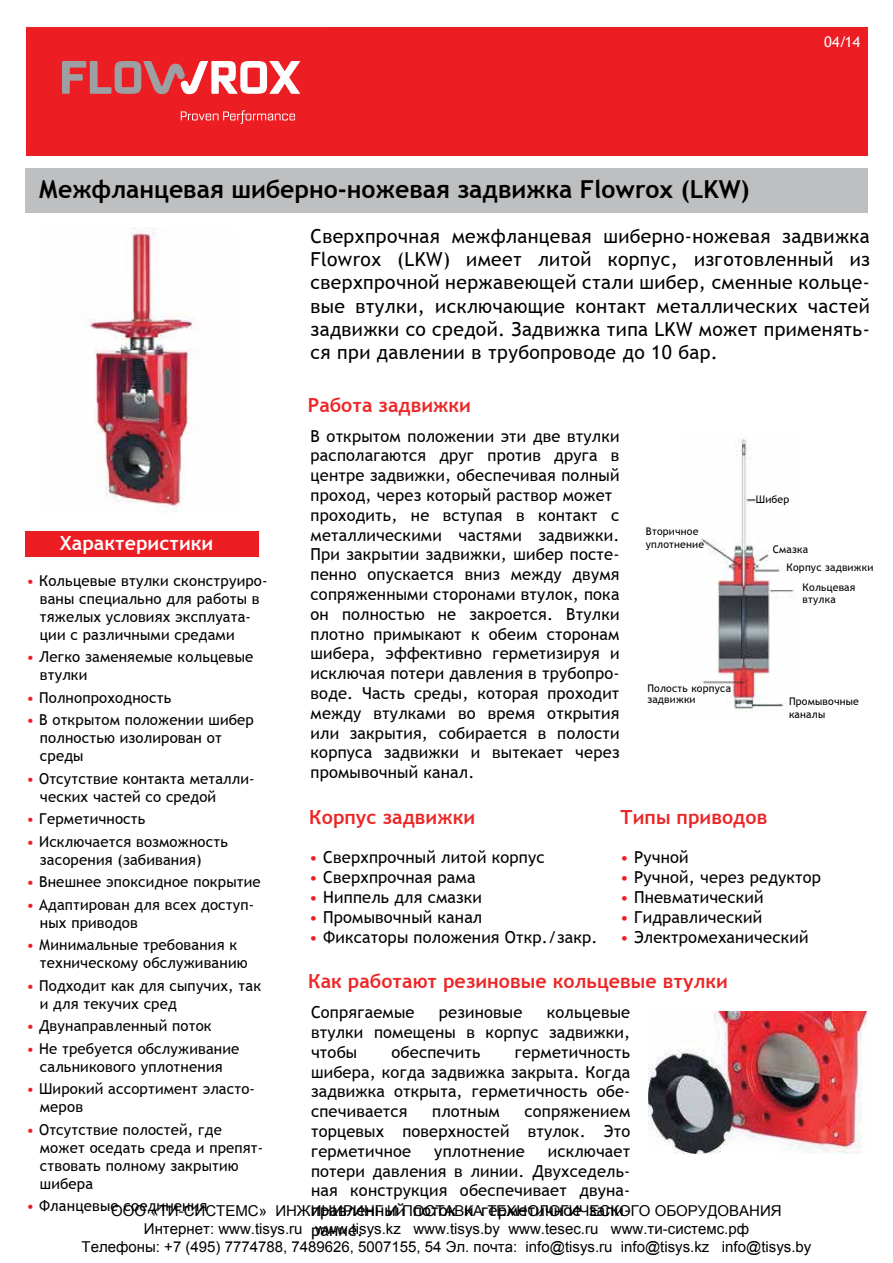
<style>
.page{position:relative;width:893px;height:1263px;background:#fff}
.page>*{position:absolute;margin:0;border:0;box-sizing:border-box;transform-origin:0 0}
.t1{font:700 24.75px "Trebuchet MS";color:#000}
.t2{font:700 20.85px "Trebuchet MS";color:#fff}
.t3{font:700 19.5px "Trebuchet MS";letter-spacing:.005em;color:#ec2627}
.t4{font:700 19.5px "Trebuchet MS";letter-spacing:.005em;color:#fff}
.t5{font:19.35px/23.1px "Trebuchet MS";letter-spacing:.02em;color:#000;text-align:justify}
.t6{font:16.5px/19.8px "Trebuchet MS";letter-spacing:.01em;color:#000;text-align:justify}
.t7{font:15px/18px "Trebuchet MS";letter-spacing:.01em;color:#000}
.t8{font:15px/18px "Arial";color:#000;text-align:center}
.t9{font:14.85px "Trebuchet MS";color:#fff}
.t10{font:10.5px/12.6px "Trebuchet MS";letter-spacing:.02em;color:#000}
.s1{color:#ed1d24}
</style>
<div class="page">
<img style="left:649px;top:1012px;width:217px;height:141px">
<div style="left:26px;top:27px;width:841px;height:128px;background:#ed1d24"></div>
<img style="left:26px;top:27px;width:296px;height:94px">
<svg style="left:62px;top:61px;width:238px;height:33px"></svg>
<svg style="left:181px;top:110px;width:114px;height:14px"></svg>
<div style="left:25px;top:169px;width:842px;height:44px;background:#bdbfc1"></div>
<img style="left:88px;top:227px;width:105px;height:285px">
<img style="left:700px;top:439px;width:94px;height:272px">
<div style="left:26px;top:531px;width:233px;height:25px;background:#ed1d24"></div>
<h1 class="t1" style="left:39px;top:174px;width:712px">Межфланцевая шиберно-ножевая задвижка Flowrox (LKW)</h1>
<p class="t9" style="left:824px;top:33px;width:38px">04/14</p>
<p class="t5" style="left:311px;top:225px;width:561px">Сверхпрочная межфланцевая шиберно-ножевая задвижка Flowrox (LKW) имеет литой корпус, изготовленный из сверхпрочной нержавеющей стали шибер, сменные кольце&shy;вые втулки, исключающие контакт металлических частей задвижки со средой. Задвижка типа LKW может применять&shy;ся при давлении в трубопроводе до 10 бар.</p>
<p class="t3" style="left:308px;top:393px;width:165px">Работа задвижки</p>
<p class="t6" style="left:311px;top:426px;width:310px;text-align:left">В открытом положении эти две втулки располагаются друг против друга в центре задвижки, обеспечивая полный проход, через который раствор может проходить, не вступая в контакт с металлическими частями задвижки.<br>При закрытии задвижки, шибер посте&shy;пенно опускается вниз между двумя сопряженными сторонами втулок, пока он полностью не закроется. Втулки плотно примыкают к обеим сторонам шибера, эффективно герметизируя и исключая потери давления в трубопро&shy;воде. Часть среды, которая проходит между втулками во время открытия или закрытия, собирается в полости корпуса задвижки и вытекает через промывочный канал.</p>
<p class="t10" style="left:756px;top:493px;width:35px">Шибер</p>
<p class="t10" style="left:646px;top:525px;width:60px">Вторичное уплотнение</p>
<p class="t2" style="left:61px;top:530px;width:164px">Характеристики</p>
<p class="t7" style="left:40px;top:572px;width:229px;text-indent:-14px"><span class="s1">•</span> Кольцевые втулки сконструиро&shy;ваны специально для работы в тяжелых условиях эксплуата&shy;ции с различными средами</p>
<p class="t7" style="left:40px;top:648px;width:215px;text-indent:-14px"><span class="s1">•</span> Легко заменяемые кольцевые втулки</p>
<p class="t7" style="left:26px;top:689px;width:146px"><span class="s1">•</span> Полнопроходность</p>
<p class="t7" style="left:40px;top:711px;width:216px;text-indent:-14px"><span class="s1">•</span> В открытом положении шибер полностью изолирован от среды</p>
<p class="t7" style="left:40px;top:770px;width:216px;text-indent:-14px"><span class="s1">•</span> Отсутствие контакта металли&shy;ческих частей со средой</p>
<p class="t7" style="left:26px;top:810px;width:121px"><span class="s1">•</span> Герметичность</p>
<p class="t7" style="left:40px;top:833px;width:190px;text-indent:-14px"><span class="s1">•</span> Исключается возможность засорения (забивания)</p>
<p class="t7" style="left:26px;top:873px;width:236px"><span class="s1">•</span> Внешнее эпоксидное покрытие</p>
<p class="t7" style="left:40px;top:896px;width:216px;text-indent:-14px"><span class="s1">•</span> Адаптирован для всех доступ&shy;ных приводов</p>
<p class="t7" style="left:40px;top:936px;width:209px;text-indent:-14px"><span class="s1">•</span> Минимальные требования к техническому обслуживанию</p>
<p class="t7" style="left:40px;top:977px;width:223px;text-indent:-14px"><span class="s1">•</span> Подходит как для сыпучих, так и для текучих сред</p>
<p class="t7" style="left:26px;top:1017px;width:187px"><span class="s1">•</span> Двунаправленный поток</p>
<p class="t7" style="left:26px;top:1040px;width:215px;text-align:center"><span class="s1">•</span> Не требуется обслуживание сальникового уплотнения</p>
<p class="t7" style="left:40px;top:1080px;width:217px;text-indent:-14px"><span class="s1">•</span> Широкий ассортимент эласто&shy;меров</p>
<p class="t7" style="left:40px;top:1121px;width:225px;text-indent:-14px"><span class="s1">•</span> Отсутствие полостей, где может оседать среда и препят&shy;ствовать полному закрытию шибера</p>
<p class="t7" style="left:26px;top:1197px;width:183px"><span class="s1">•</span> Фланцевые соединения</p>
<p class="t4" style="left:60px;top:531px;width:155px">Характеристики</p>
<p class="t10" style="left:786px;top:541px;width:88px;line-height:17.9px;text-indent:-14px">Смазка<br>Корпус задвижки</p>
<p class="t10" style="left:803px;top:581px;width:54px">Кольцевая втулка</p>
<p class="t10" style="left:647px;top:683px;width:85px;line-height:10.8px">Полость корпуса задвижки</p>
<p class="t10" style="left:789px;top:695px;width:72px">Промывочные каналы</p>
<p class="t3" style="left:309px;top:805px;width:167px">Корпус задвижки</p>
<p class="t6" style="left:309px;top:848px;width:237px"><span class="s1">•</span> Сверхпрочный литой корпус</p>
<p class="t6" style="left:309px;top:868px;width:168px"><span class="s1">•</span> Сверхпрочная рама</p>
<p class="t6" style="left:309px;top:887px;width:174px"><span class="s1">•</span> Ниппель для смазки</p>
<p class="t6" style="left:309px;top:907px;width:174px"><span class="s1">•</span> Промывочный канал</p>
<p class="t6" style="left:309px;top:927px;width:290px"><span class="s1">•</span> Фиксаторы положения Откр./закр.</p>
<p class="t3" style="left:620px;top:805px;width:149px">Типы приводов</p>
<p class="t6" style="left:620px;top:848px;width:70px"><span class="s1">•</span> Ручной</p>
<p class="t6" style="left:620px;top:868px;width:202px"><span class="s1">•</span> Ручной, через редуктор</p>
<p class="t6" style="left:620px;top:887px;width:145px"><span class="s1">•</span> Пневматический</p>
<p class="t6" style="left:620px;top:907px;width:144px"><span class="s1">•</span> Гидравлический</p>
<p class="t6" style="left:620px;top:927px;width:190px"><span class="s1">•</span> Электромеханический</p>
<p class="t3" style="left:308px;top:968px;width:421px">Как работают резиновые кольцевые втулки</p>
<p class="t6" style="left:311px;top:1003px;width:105px">Сопрягаемые</p>
<p class="t6" style="left:439px;top:1003px;width:85px">резиновые</p>
<p class="t6" style="left:311px;top:1003px;width:321px;text-indent:236px">кольцевые втулки помещены в корпус задвижки, чтобы</p>
<p class="t6" style="left:392px;top:1042px;width:90px">обеспечить</p>
<p class="t6" style="left:311px;top:1042px;width:321px;text-indent:204px">герметичность шибера, когда задвижка закрыта. Когда задвижка открыта, герметичность обе&shy;спечивается</p>
<p class="t6" style="left:311px;top:1102px;width:321px;text-indent:213px">сопряжением торцевых поверхностей втулок. Это герметичное</p>
<p class="t6" style="left:432px;top:1102px;width:69px">плотным</p>
<p class="t6" style="left:311px;top:1141px;width:321px;text-indent:237px">исключает потери давления в линии. Двухседель&shy;ная конструкция обеспечивает двуна&shy;правленный поток и герметичное запи&shy;рание.</p>
<p class="t6" style="left:434px;top:1141px;width:92px">уплотнение</p>
<p class="t8" style="left:82px;top:1202px;width:731px">ООО «ТИ-СИСТЕМС» ИНЖИНИРИНГ И ПОСТАВКА ТЕХНОЛОГИЧЕСКОГО ОБОРУДОВАНИЯ<br>Интернет: www.tisys.ru www.tisys.kz www.tisys.by www.tesec.ru www.ти-системс.рф<br>Телефоны: +7 (495) 7774788, 7489626, 5007155, 54 Эл. почта: info@tisys.ru info@tisys.kz info@tisys.by</p>
</div>
